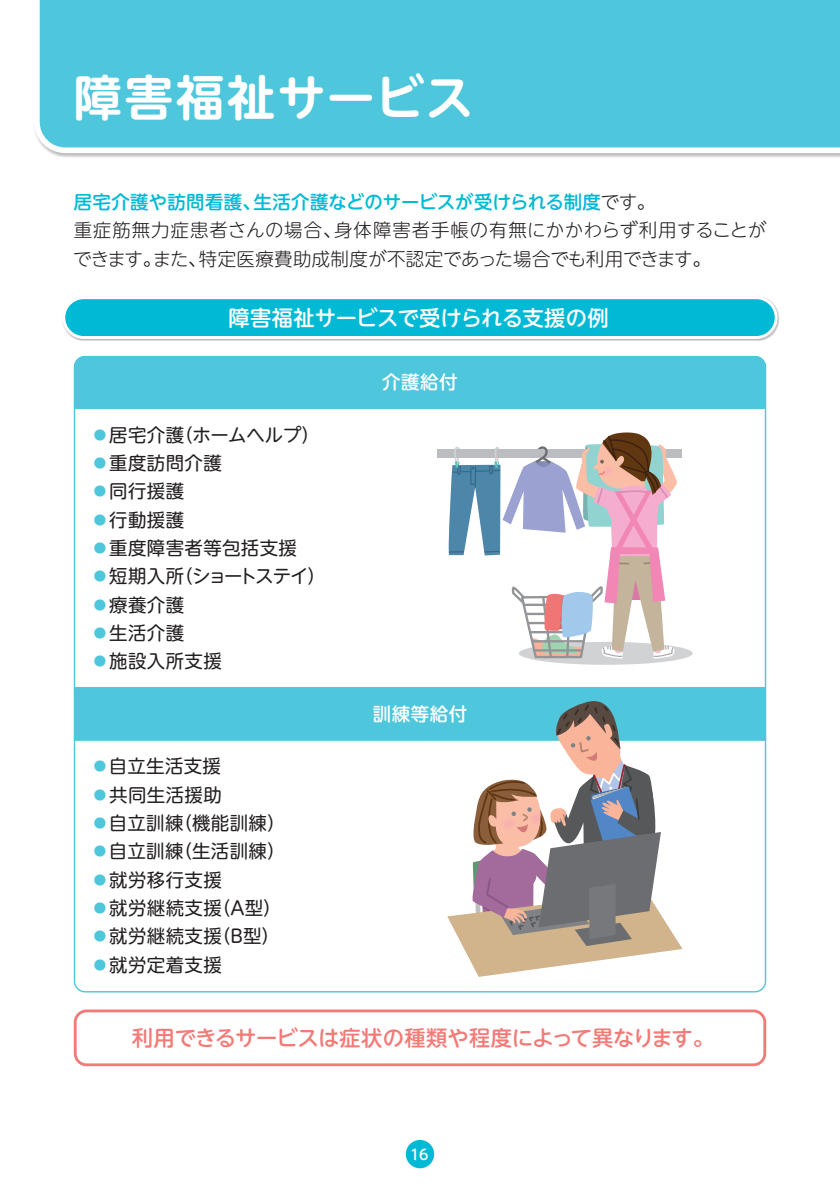
<style>
.page{position:relative;width:840px;height:1191px;background:#fff}
.page>*{position:absolute;margin:0;border:0;box-sizing:border-box;transform-origin:0 0}
.t1{font:700 48.2px "UD Shin M Go Pro De";letter-spacing:.04em;color:#fff}
.t2{font:500 21.2px "UD Shin M Go Pro";letter-spacing:-.01em;color:#f27a77}
.t3{font:500 21.2px "UD Shin M Go Pro";color:#fff}
.t4{font:18.4px/28.4px "UD Shin M Go Pro";letter-spacing:.02em;color:#231f20}
.t5{font:300 18.4px/28.4px "UD Shin M Go Pro";letter-spacing:.02em;color:#231f20}
.t6{font:500 18.4px "UD Shin M Go Pro";letter-spacing:.03em;color:#fff}
.t7{font:500 14.2px "UD Shin M Go Pro";color:#fff}
.s1{font-weight:500;color:#00bad5}
.s2{color:#4ec6dc}
</style>
<div class="page">
<div style="left:34px;top:0;width:805px;height:156px;background:#4ec6dc"></div>
<div style="left:74px;top:356px;width:691px;height:51px;background:#4ec6dc"></div>
<svg style="left:74px;top:449px;width:691px;height:542px"></svg>
<hr style="left:74px;top:407px;width:691px;height:2px;background:#4ec6dc">
<hr style="left:74px;top:687px;width:691px;height:1px;background:#4ec6dc">
<hr style="left:74px;top:739px;width:691px;height:2px;background:#4ec6dc">
<div style="left:74px;top:1009px;width:691px;height:57px;border:3px solid #f27a77;border-radius:11px"></div>
<div style="left:62px;top:296px;width:717px;height:45px;background:#231f20;opacity:.3"></div>
<div style="left:64px;top:298px;width:711px;height:39px;background:#00bad5;border-radius:20px"></div>
<div style="left:62px;top:296px;width:715px;height:43px;border:3px solid #fff;border-radius:20px"></div>
<div style="left:518px;top:642px;width:174px;height:23px;background:#d1d2d4;border-radius:50%"></div>
<div style="left:437px;top:449px;width:244px;height:9px;background:#bcbdc0"></div>
<svg style="left:447px;top:432px;width:229px;height:228px"></svg>
<svg style="left:447px;top:700px;width:235px;height:277px"></svg>
<div style="left:405px;top:1140px;width:29px;height:28px;background:#00bad5;border-radius:50%"></div>
<h1 class="t1" style="left:74px;top:59px;width:401px">障害福祉サービス</h1>
<p class="t5" style="left:73px;top:187px;width:694px"><span class="s1">居宅介護や訪問看護、生活介護などのサービスが受けられる制度</span>です。<br>重症筋無力症患者さんの場合、身体障害者手帳の有無にかかわらず利用することができます。また、特定医療費助成制度が不認定であった場合でも利用できます。</p>
<p class="t3" style="left:228px;top:300px;width:381px">障害福祉サービスで受けられる支援の例</p>
<p class="t4" style="left:91px;top:419px;width:236px"><span class="s2">◦</span>居宅介護（ホームヘルプ）<span class="s2">◦</span>重度訪問介護<br><span class="s2">◦</span>同行援護<br><span class="s2">◦</span>行動援護<br><span class="s2">◦</span>重度障害者等包括支援<br><span class="s2">◦</span>短期入所（ショートステイ）<span class="s2">◦</span>療養介護<br><span class="s2">◦</span>生活介護<br><span class="s2">◦</span>施設入所支援</p>
<p class="t4" style="left:91px;top:751px;width:196px"><span class="s2">◦</span>自立生活支援<br><span class="s2">◦</span>共同生活援助<br><span class="s2">◦</span>自立訓練（機能訓練）<span class="s2">◦</span>自立訓練（生活訓練）<span class="s2">◦</span>就労移行支援<br><span class="s2">◦</span>就労継続支援（A型）<span class="s2">◦</span>就労継続支援（B型）<span class="s2">◦</span>就労定着支援</p>
<p class="t6" style="left:382px;top:367px;width:77px">介護給付</p>
<p class="t6" style="left:372px;top:699px;width:96px">訓練等給付</p>
<p class="t2" style="left:132px;top:1020px;width:583px">利用できるサービスは症状の種類や程度によって異なります。</p>
<p class="t7" style="left:410px;top:1143px;width:20px">16</p>
</div>
